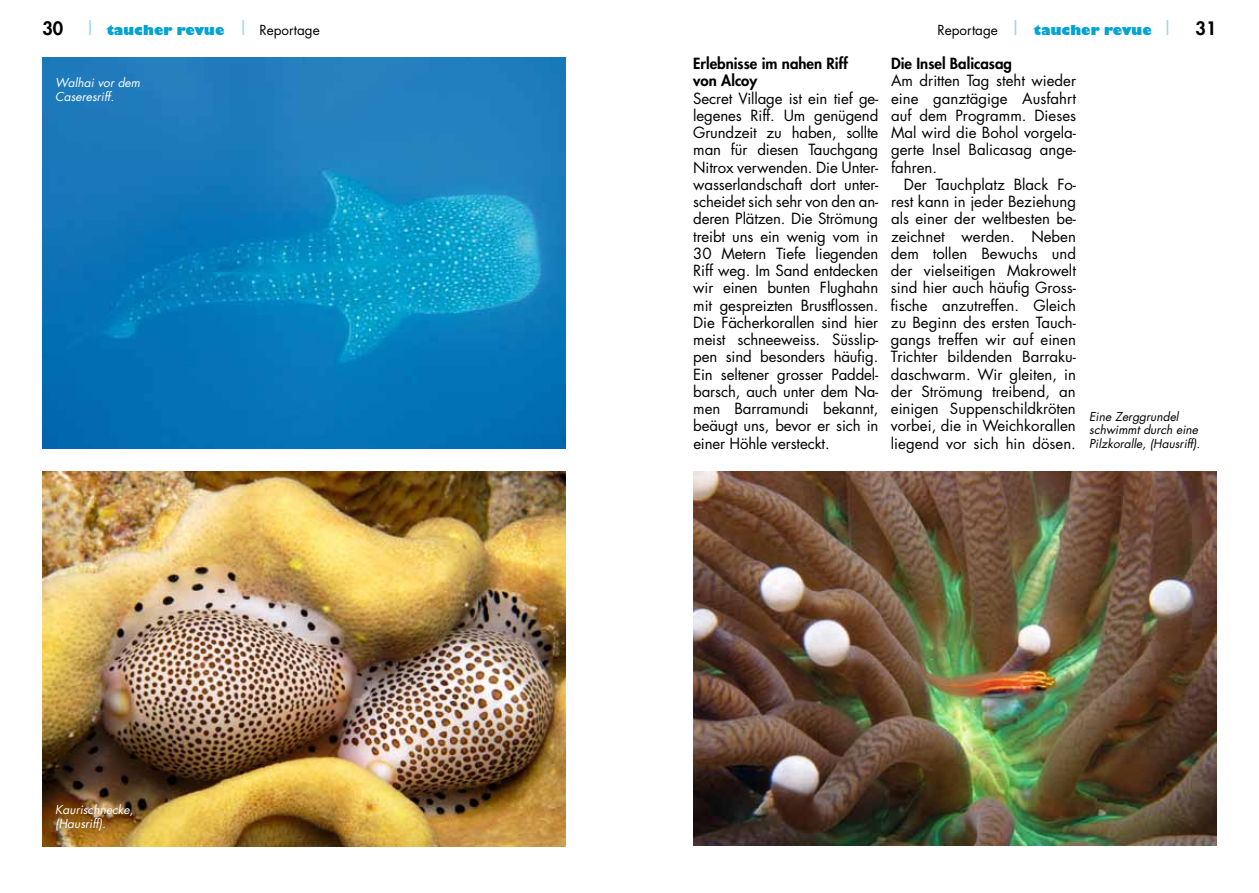
<style>
.page{position:relative;width:1259px;height:893px;background:#fff}
.page>*{position:absolute;margin:0;border:0;box-sizing:border-box;transform-origin:0 0}
.t1{font:800 18px "Futura";color:#000}
.t2{font:15px/17.2px "Futura";color:#000;text-align:justify}
.t3{font:800 15px/17.2px "Futura";color:#000}
.t4{font:800 13.5px "Gill Sans";color:#00a3d3}
.t5{font:italic 12px/13.5px "Futura";color:#000}
.t6{font:italic 12px/13.5px "Futura";color:#fff}
.s1{font-family:"Futura";font-size:18px;color:#000}
.s2{font-family:"Futura";font-weight:400;font-size:18px;color:#96d3ec}
.s3{font-family:"Futura";font-weight:400;color:#000}
</style>
<div class="page">
<img style="left:43px;top:58px;width:523px;height:391px">
<img style="left:693px;top:472px;width:523px;height:373px">
<img style="left:43px;top:472px;width:523px;height:374px">
<p class="t4" style="left:43px;top:21px;width:279px"><span class="s1">30</span> <span class="s2">|</span> taucher revue <span class="s2">|</span> <span class="s3">Reportage</span></p>
<p class="t4" style="left:937px;top:21px;width:237px"><span class="s3">Reportage</span> <span class="s2">|</span> taucher revue <span class="s2">|</span></p>
<p class="t1" style="left:1195px;top:16px;width:22px">31</p>
<p class="t3" style="left:693px;top:55px;width:156px">Erlebnisse im nahen Riff von Alcoy</p>
<p class="t2" style="left:693px;top:89px;width:187px">Secret Village ist ein tief ge&shy;legenes Riff. Um genügend Grundzeit zu haben, sollte man für diesen Tauchgang Nitrox verwenden. Die Unter&shy;wasserlandschaft dort unter&shy;scheidet sich sehr von den an&shy;deren Plätzen. Die Strömung treibt uns ein wenig vom in 30 Metern Tiefe liegenden Riff weg. Im Sand entdecken wir einen bunten Flughahn mit gespreizten Brustflossen.<br>Die Fächerkorallen sind hier meist schneeweiss. Süsslip&shy;pen sind besonders häufig.<br>Ein seltener grosser Paddel&shy;barsch, auch unter dem Na&shy;men Barramundi bekannt, beäugt uns, bevor er sich in einer Höhle versteckt.</p>
<p class="t3" style="left:891px;top:55px;width:122px">Die Insel Balicasag</p>
<p class="t2" style="left:891px;top:72px;width:186px">Am dritten Tag steht wieder eine ganztägige Ausfahrt auf dem Programm. Dieses Mal wird die Bohol vorgela&shy;gerte Insel Balicasag ange&shy;fahren.</p>
<p class="t2" style="left:891px;top:175px;width:187px;text-indent:13px">Der Tauchplatz Black Fo&shy;rest kann in jeder Beziehung als einer der weltbesten be&shy;zeichnet werden. Neben dem tollen Bewuchs und der vielseitigen Makrowelt sind hier auch häufig Gross&shy;fische anzutreffen. Gleich zu Beginn des ersten Tauch&shy;gangs treffen wir auf einen Trichter bildenden Barraku&shy;daschwarm. Wir gleiten, in der Strömung treibend, an einigen Suppenschildkröten vorbei, die in Weichkorallen liegend vor sich hin dösen.</p>
<p class="t6" style="left:55px;top:76px;width:86px">Walhai vor dem<br>Caseresriff.</p>
<p class="t5" style="left:1089px;top:410px;width:113px">Eine Zerggrundel schwimmt durch eine<br>Pilzkoralle, (Hausriff).</p>
<p class="t6" style="left:55px;top:803px;width:80px">Kaurischnecke, (Hausriff).</p>
</div>
